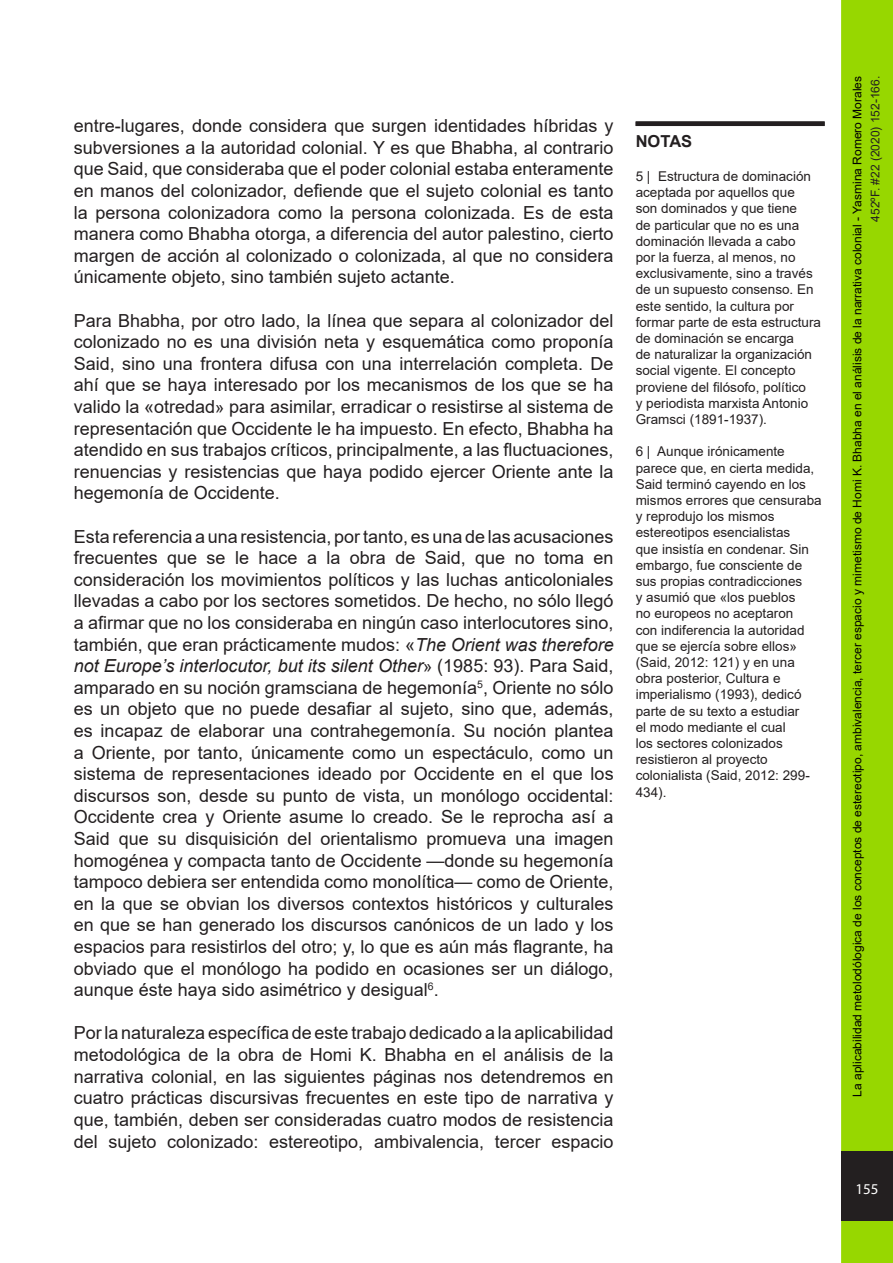
<style>
.page{position:relative;width:893px;height:1263px;background:#fff}
.page>*{position:absolute;margin:0;border:0;box-sizing:border-box;transform-origin:0 0}
.t1{font:18px/21.6px "Arial";color:#231f20;text-align:justify}
.Estilo_de_párrafo_1{font:700 16.5px "Arial";color:#231f20}
.t2{font:15px "Myriad Pro";color:#fff}
.Estilo_de_párrafo_1-2{font:13.5px/16.2px "Arial";color:#231f20}
.t3{font:12px "Arial";color:#000}
.t4{font:12px "Arial";color:#231f20}
.s1{font-size:16.5px}
.s2{font-style:italic}
</style>
<div class="page">
<div style="left:841px;top:0;width:52px;height:1263px;background:#97d700;border:3px solid #97d700"></div>
<div style="left:841px;top:1151px;width:52px;height:70px;background:#231f20"></div>
<div style="left:636px;top:121px;width:189px;height:5px;background:#231f20"></div>
<p class="t1" style="left:74px;top:115px;width:541px">entre-lugares, donde considera que surgen identidades híbridas y subversiones a la autoridad colonial. Y es que Bhabha, al contrario que Said, que consideraba que el poder colonial estaba enteramente en manos del colonizador, defiende que el sujeto colonial es tanto la persona colonizadora como la persona colonizada. Es de esta manera como Bhabha otorga, a diferencia del autor palestino, cierto margen de acción al colonizado o colonizada, al que no considera únicamente objeto, sino también sujeto actante.</p>
<p class="t1" style="left:74px;top:309px;width:541px">Para Bhabha, por otro lado, la línea que separa al colonizador del colonizado no es una división neta y esquemática como proponía Said, sino una frontera difusa con una interrelación completa. De ahí que se haya interesado por los mecanismos de los que se ha valido la «otredad<span class="s1">»</span> para asimilar, erradicar o resistirse al sistema de representación que Occidente le ha impuesto. En efecto, Bhabha ha atendido en sus trabajos críticos, principalmente, a las fluctuaciones, renuencias y resistencias que haya podido ejercer Oriente ante la hegemonía de Occidente.</p>
<p class="t1" style="left:74px;top:525px;width:541px">Esta referencia a una resistencia, por tanto, es una de las acusaciones frecuentes que se le hace a la obra de Said, que no toma en consideración los movimientos políticos y las luchas anticoloniales llevadas a cabo por los sectores sometidos. De hecho, no sólo llegó a afirmar que no los consideraba en ningún caso interlocutores sino, también, que eran prácticamente mudos: «<span class="s2">The Orient was therefore not Europe’s interlocutor, but its silent Other</span><span class="s1">»</span> (1985: 93). Para Said, amparado en su noción gramsciana de hegemonía<sup>5</sup>, Oriente no sólo es un objeto que no puede desafiar al sujeto, sino que, además, es incapaz de elaborar una contrahegemonía. Su noción plantea a Oriente, por tanto, únicamente como un espectáculo, como un sistema de representaciones ideado por Occidente en el que los discursos son, desde su punto de vista, un monólogo occidental:<br>Occidente crea y Oriente asume lo creado. Se le reprocha así a Said que su disquisición del orientalismo promueva una imagen homogénea y compacta tanto de Occidente —donde su hegemonía tampoco debiera ser entendida como monolítica— como de Oriente, en la que se obvian los diversos contextos históricos y culturales en que se han generado los discursos canónicos de un lado y los espacios para resistirlos del otro; y, lo que es aún más flagrante, ha obviado que el monólogo ha podido en ocasiones ser un diálogo, aunque éste haya sido asimétrico y desigual<sup>6</sup>.</p>
<p class="t1" style="left:74px;top:1022px;width:541px">Por la naturaleza específica de este trabajo dedicado a la aplicabilidad metodológica de la obra de Homi K. Bhabha en el análisis de la narrativa colonial, en las siguientes páginas nos detendremos en cuatro prácticas discursivas frecuentes en este tipo de narrativa y que, también, deben ser consideradas cuatro modos de resistencia del sujeto colonizado: estereotipo, ambivalencia, tercer espacio</p>
<p class="Estilo_de_párrafo_1" style="left:636px;top:129px;width:58px">NOTAS</p>
<p class="Estilo_de_párrafo_1-2" style="left:636px;top:168px;width:187px">5 | Estructura de dominación aceptada por aquellos que<br>son dominados y que tiene<br>de particular que no es una dominación llevada a cabo<br>por la fuerza, al menos, no exclusivamente, sino a través de un supuesto consenso. En este sentido, la cultura por formar parte de esta estructura de dominación se encarga<br>de naturalizar la organización social vigente. El concepto proviene del filósofo, político<br>y periodista marxista Antonio<br>Gramsci (1891-1937).</p>
<p class="Estilo_de_párrafo_1-2" style="left:636px;top:443px;width:188px">6 | Aunque irónicamente parece que, en cierta medida,<br>Said terminó cayendo en los mismos errores que censuraba y reprodujo los mismos estereotipos esencialistas<br>que insistía en condenar. Sin embargo, fue consciente de sus propias contradicciones<br>y asumió que «los pueblos<br>no europeos no aceptaron<br>con indiferencia la autoridad que se ejercía sobre ellos» (Said, 2012: 121) y en una obra posterior, Cultura e imperialismo (1993), dedicó parte de su texto a estudiar<br>el modo mediante el cual<br>los sectores colonizados resistieron al proyecto colonialista (Said, 2012: 299-<br>434).</p>
<p class="t3" style="left:849px;top:1097px;width:1022px;rotate:-90deg">La aplicabilidad metolodólogica de los conceptos de estereotipo, ambivalencia, tercer espacio y mimetismo de Homi K. Bhabha en el análisis de la narrativa colonial - Yasmina Romero Morales</p>
<p class="t4" style="left:867px;top:222px;width:147px;rotate:-90deg">452ºF. #22 (2020) 152-166.</p>
<p class="t2" style="left:855px;top:1179px;width:25px">155</p>
</div>
